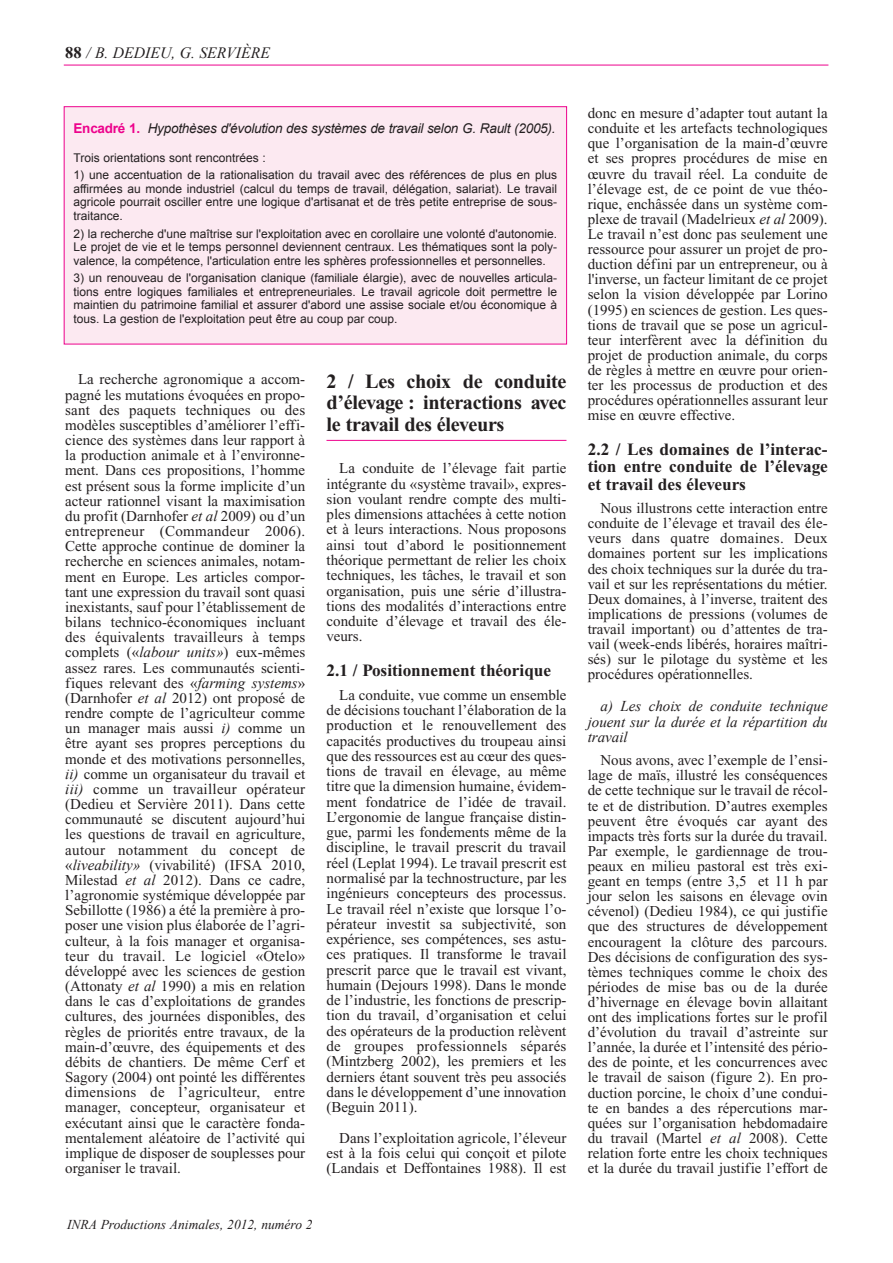
<style>
.page{position:relative;width:893px;height:1263px;background:#fff}
.page>*{position:absolute;margin:0;border:0;box-sizing:border-box;transform-origin:0 0}
.t1{font:700 20.25px/21.3px "Times New Roman";letter-spacing:-.015em;color:#231f20;text-align:justify}
.t2{font:700 17.25px/17.4px "Times New Roman";color:#231f20;text-align:justify}
.t3{font:italic 15.75px "Times New Roman";color:#231f20}
.t4{font:15px/15.1px "Times New Roman";color:#231f20;text-align:justify}
.t5{font:italic 15px/15.1px "Times New Roman";color:#231f20;text-align:justify}
.t6{font:italic 13.5px "Arial";letter-spacing:-.015em;color:#231f20}
.t7{font:italic 13.5px "Times New Roman";color:#231f20}
.t8{font:12px/13.5px "Arial";color:#231f20;text-align:justify}
.s1{font-weight:700;font-style:normal;font-size:16.5px}
.s2{font-weight:700;font-style:normal;color:#ed028c}
.s3{font-style:italic}
</style>
<div class="page">
<hr style="left:326px;top:440px;width:240px;height:1px;background:#ed028c">
<hr style="left:64px;top:65px;width:764px;height:1px;background:#ed028c">
<div style="left:65px;top:107px;width:501px;height:237px;background:#fce9f1"></div>
<div style="left:64px;top:106px;width:503px;height:238px;border:1px solid #ed028c"></div>
<p class="t3" style="left:65px;top:44px;width:206px"><span class="s1">88</span> / B. DEDIEU, G. SERVIÈRE</p>
<p class="t6" style="left:74px;top:121px;width:484px"><span class="s2">Encadré 1.</span> Hypothèses d'évolution des systèmes de travail selon G. Rault (2005).</p>
<p class="t8" style="left:74px;top:151px;width:194px">Trois orientations sont rencontrées :</p>
<p class="t8" style="left:74px;top:168px;width:485px">1) une accentuation de la rationalisation du travail avec des références de plus en plus affirmées au monde industriel (calcul du temps de travail, délégation, salariat). Le travail agricole pourrait osciller entre une logique d'artisanat et de très petite entreprise de sous&shy;traitance.</p>
<p class="t8" style="left:74px;top:227px;width:485px">2) la recherche d'une maîtrise sur l'exploitation avec en corollaire une volonté d'autonomie.<br>Le projet de vie et le temps personnel deviennent centraux. Les thématiques sont la poly&shy;valence, la compétence, l'articulation entre les sphères professionnelles et personnelles.</p>
<p class="t8" style="left:74px;top:271px;width:485px">3) un renouveau de l'organisation clanique (familiale élargie), avec de nouvelles articula&shy;tions entre logiques familiales et entrepreneuriales. Le travail agricole doit permettre le maintien du patrimoine familial et assurer d'abord une assise sociale et/ou économique à tous. La gestion de l'exploitation peut être au coup par coup.</p>
<p class="t4" style="left:65px;top:373px;width:242px;text-indent:13px">La recherche agronomique a accom&shy;pagné les mutations évoquées en propo&shy;sant des paquets techniques ou des modèles susceptibles d’améliorer l’effi&shy;cience des systèmes dans leur rapport à la production animale et à l’environne&shy;ment. Dans ces propositions, l’homme est présent sous la forme implicite d’un acteur rationnel visant la maximisation du profit (Darnhofer <span class="s3">et al</span> 2009) ou d’un entrepreneur (Commandeur 2006).<br>Cette approche continue de dominer la recherche en sciences animales, notam&shy;ment en Europe. Les articles compor&shy;tant une expression du travail sont quasi inexistants, sauf pour l’établissement de bilans technico-économiques incluant des équivalents travailleurs à temps complets («<span class="s3">labour units»</span>) eux-mêmes assez rares. Les communautés scienti&shy;fiques relevant des «<span class="s3">farming systems</span>» (Darnhofer <span class="s3">et al</span> 2012) ont proposé de rendre compte de l’agriculteur comme un manager mais aussi <span class="s3">i)</span> comme un être ayant ses propres perceptions du monde et des motivations personnelles, <span class="s3">ii)</span> comme un organisateur du travail et <span class="s3">iii)</span> comme un travailleur opérateur (Dedieu et Servière 2011). Dans cette communauté se discutent aujourd’hui les questions de travail en agriculture, autour notamment du concept de «<span class="s3">liveability»</span> (vivabilité) (IFSA 2010, Milestad <span class="s3">et al</span> 2012). Dans ce cadre, l’agronomie systémique développée par Sebillotte (1986) a été la première à pro&shy;poser une vision plus élaborée de l’agri&shy;culteur, à la fois manager et organisa&shy;teur du travail. Le logiciel «Otelo» développé avec les sciences de gestion (Attonaty <span class="s3">et al</span> 1990) a mis en relation dans le cas d’exploitations de grandes cultures, des journées disponibles, des règles de priorités entre travaux, de la main-d’œuvre, des équipements et des débits de chantiers. De même Cerf et Sagory (2004) ont pointé les différentes dimensions de l’agriculteur, entre manager, concepteur, organisateur et exécutant ainsi que le caractère fonda&shy;mentalement aléatoire de l’activité qui implique de disposer de souplesses pour organiser le travail.</p>
<p class="t1" style="left:326px;top:373px;width:241px">2 / Les choix de conduite d’élevage : interactions avec le travail des éleveurs</p>
<p class="t4" style="left:326px;top:462px;width:241px;text-indent:13px">La conduite de l’élevage fait partie intégrante du «système travail», expres&shy;sion voulant rendre compte des multi&shy;ples dimensions attachées à cette notion et à leurs interactions. Nous proposons ainsi tout d’abord le positionnement théorique permettant de relier les choix techniques, les tâches, le travail et son organisation, puis une série d’illustra&shy;tions des modalités d’interactions entre conduite d’élevage et travail des éle&shy;veurs.</p>
<p class="t2" style="left:326px;top:663px;width:226px">2.1 / Positionnement théorique</p>
<p class="t4" style="left:326px;top:688px;width:241px;text-indent:13px">La conduite, vue comme un ensemble de décisions touchant l’élaboration de la production et le renouvellement des capacités productives du troupeau ainsi que des ressources est au cœur des ques&shy;tions de travail en élevage, au même titre que la dimension humaine, évidem&shy;ment fondatrice de l’idée de travail.<br>L’ergonomie de langue française distin&shy;gue, parmi les fondements même de la discipline, le travail prescrit du travail réel (Leplat 1994). Le travail prescrit est normalisé par la technostructure, par les ingénieurs concepteurs des processus.<br>Le travail réel n’existe que lorsque l’o&shy;pérateur investit sa subjectivité, son expérience, ses compétences, ses astu&shy;ces pratiques. Il transforme le travail prescrit parce que le travail est vivant, humain (Dejours 1998). Dans le monde de l’industrie, les fonctions de prescrip&shy;tion du travail, d’organisation et celui des opérateurs de la production relèvent de groupes professionnels séparés (Mintzberg 2002), les premiers et les derniers étant souvent très peu associés dans le développement d’une innovation (Beguin 2011).</p>
<p class="t4" style="left:326px;top:1131px;width:241px;text-indent:13px">Dans l’exploitation agricole, l’éleveur est à la fois celui qui conçoit et pilote (Landais et Deffontaines 1988). Il est</p>
<p class="t7" style="left:67px;top:1217px;width:247px">INRA Productions Animales, 2012, numéro 2</p>
<p class="t4" style="left:588px;top:107px;width:241px">donc en mesure d’adapter tout autant la conduite et les artefacts technologiques que l’organisation de la main-d’œuvre et ses propres procédures de mise en œuvre du travail réel. La conduite de l’élevage est, de ce point de vue théo&shy;rique, enchâssée dans un système com&shy;plexe de travail (Madelrieux <span class="s3">et al</span> 2009).<br>Le travail n’est donc pas seulement une ressource pour assurer un projet de pro&shy;duction défini par un entrepreneur, ou à l'inverse, un facteur limitant de ce projet selon la vision développée par Lorino (1995) en sciences de gestion. Les ques&shy;tions de travail que se pose un agricul&shy;teur interfèrent avec la définition du projet de production animale, du corps de règles à mettre en œuvre pour orien&shy;ter les processus de production et des procédures opérationnelles assurant leur mise en œuvre effective.</p>
<p class="t2" style="left:588px;top:442px;width:241px">2.2 / Les domaines de l’interac&shy;tion entre conduite de l’élevage et travail des éleveurs</p>
<p class="t4" style="left:588px;top:502px;width:241px;text-indent:13px">Nous illustrons cette interaction entre conduite de l’élevage et travail des éle&shy;veurs dans quatre domaines. Deux domaines portent sur les implications des choix techniques sur la durée du tra&shy;vail et sur les représentations du métier.<br>Deux domaines, à l’inverse, traitent des implications de pressions (volumes de travail important) ou d’attentes de tra&shy;vail (week-ends libérés, horaires maîtri&shy;sés) sur le pilotage du système et les procédures opérationnelles.</p>
<p class="t5" style="left:588px;top:699px;width:241px;text-indent:13px">a) Les choix de conduite technique jouent sur la durée et la répartition du travail</p>
<p class="t4" style="left:588px;top:754px;width:241px;text-indent:13px">Nous avons, avec l’exemple de l’ensi&shy;lage de maïs, illustré les conséquences de cette technique sur le travail de récol&shy;te et de distribution. D’autres exemples peuvent être évoqués car ayant des impacts très forts sur la durée du travail.<br>Par exemple, le gardiennage de trou&shy;peaux en milieu pastoral est très exi&shy;geant en temps (entre 3,5 et 11 h par jour selon les saisons en élevage ovin cévenol) (Dedieu 1984), ce qui justifie que des structures de développement encouragent la clôture des parcours.<br>Des décisions de configuration des sys&shy;tèmes techniques comme le choix des périodes de mise bas ou de la durée d’hivernage en élevage bovin allaitant ont des implications fortes sur le profil d’évolution du travail d’astreinte sur l’année, la durée et l’intensité des pério&shy;des de pointe, et les concurrences avec le travail de saison (figure 2). En pro&shy;duction porcine, le choix d’une condui&shy;te en bandes a des répercutions mar&shy;quées sur l’organisation hebdomadaire du travail (Martel <span class="s3">et al</span> 2008). Cette relation forte entre les choix techniques et la durée du travail justifie l’effort de</p>
</div>
